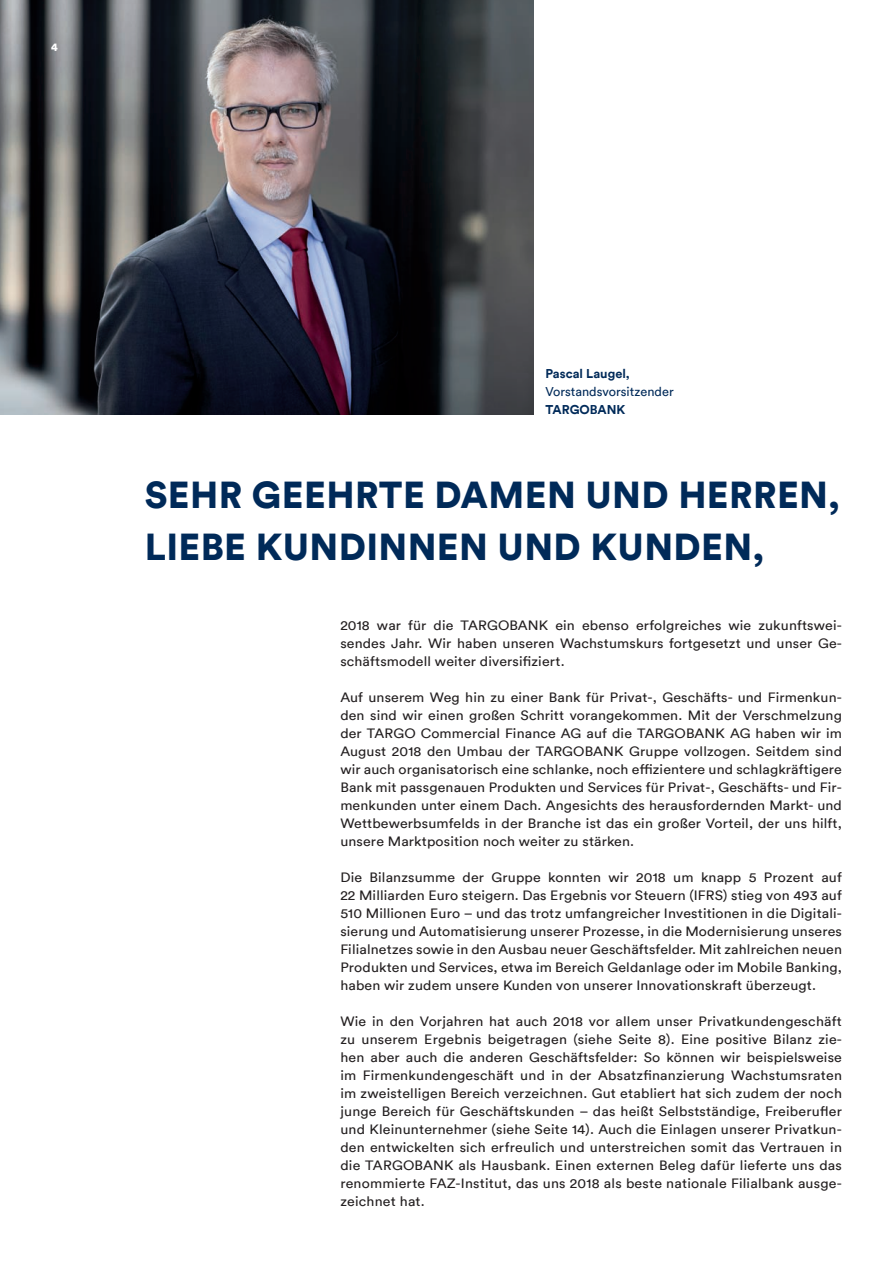
<style>
.page{position:relative;width:893px;height:1263px;background:#fff}
.page>*{position:absolute;margin:0;border:0;box-sizing:border-box;transform-origin:0 0}
.t1{font:900 37.5px/52.5px "Circular Pro TT";letter-spacing:.01em;color:#002a59}
.t2{font:13.5px/18px "Circular Pro TT";letter-spacing:.01em;color:#231f20;text-align:justify;scale:1.05 1}
.t3{font:700 12.75px "Circular Pro TT";color:#002a59}
.t4{font:12.75px "Circular Pro TT";color:#002a59}
.t5{font:900 11.25px "Circular Pro TT";color:#fff}
</style>
<div class="page">
<img style="left:0;top:0;width:533px;height:414px">
<p class="t5" style="left:51px;top:40px;width:8px">4</p>
<p class="t3" style="left:545px;top:365px;width:86px">Pascal Laugel,</p>
<p class="t4" style="left:545px;top:383px;width:130px">Vorstandsvorsitzender</p>
<p class="t3" style="left:545px;top:401px;width:81px">TARGOBANK</p>
<h1 class="t1" style="left:145px;top:467px;width:697px">SEHR GEEHRTE DAMEN UND HERREN,<br>LIEBE KUNDINNEN UND KUNDEN,</h1>
<p class="t2" style="left:340px;top:616px;width:479px">2018 war für die TARGOBANK ein ebenso erfolgreiches wie zukunftswei&shy;sendes Jahr. Wir haben unseren Wachstumskurs fortgesetzt und unser Ge&shy;schäftsmodell weiter diversifiziert.</p>
<p class="t2" style="left:340px;top:688px;width:479px">Auf unserem Weg hin zu einer Bank für Privat-, Geschäfts- und Firmenkun&shy;den sind wir einen großen Schritt vorangekommen. Mit der Verschmelzung der TARGO Commercial Finance AG auf die TARGOBANK AG haben wir im August 2018 den Umbau der TARGOBANK Gruppe vollzogen. Seitdem sind wir auch organisatorisch eine schlanke, noch effizientere und schlagkräftigere Bank mit passgenauen Produkten und Services für Privat-, Geschäfts- und Fir&shy;menkunden unter einem Dach. Angesichts des herausfordernden Markt- und Wettbewerbsumfelds in der Branche ist das ein großer Vorteil, der uns hilft, unsere Marktposition noch weiter zu stärken.</p>
<p class="t2" style="left:340px;top:868px;width:479px">Die Bilanzsumme der Gruppe konnten wir 2018 um knapp 5 Prozent auf 22 Milliarden Euro steigern. Das Ergebnis vor Steuern (IFRS) stieg von 493 auf 510 Millionen Euro – und das trotz umfangreicher Investitionen in die Digitali&shy;sierung und Automatisierung unserer Prozesse, in die Modernisierung unseres Filialnetzes sowie in den Ausbau neuer Geschäftsfelder. Mit zahlreichen neuen Produkten und Services, etwa im Bereich Geldanlage oder im Mobile Banking, haben wir zudem unsere Kunden von unserer Innovationskraft überzeugt.</p>
<p class="t2" style="left:340px;top:1012px;width:479px">Wie in den Vorjahren hat auch 2018 vor allem unser Privatkundengeschäft zu unserem Ergebnis beigetragen (siehe Seite 8). Eine positive Bilanz zie&shy;hen aber auch die anderen Geschäftsfelder: So können wir beispielsweise im Firmenkundengeschäft und in der Absatzfinanzierung Wachstumsraten im zweistelligen Bereich verzeichnen. Gut etabliert hat sich zudem der noch junge Bereich für Geschäftskunden – das heißt Selbstständige, Freiberufler und Kleinunternehmer (siehe Seite 14). Auch die Einlagen unserer Privatkun&shy;den entwickelten sich erfreulich und unterstreichen somit das Vertrauen in die TARGOBANK als Hausbank. Einen externen Beleg dafür lieferte uns das renommierte FAZ-Institut, das uns 2018 als beste nationale Filialbank ausge&shy;zeichnet hat.</p>
</div>
